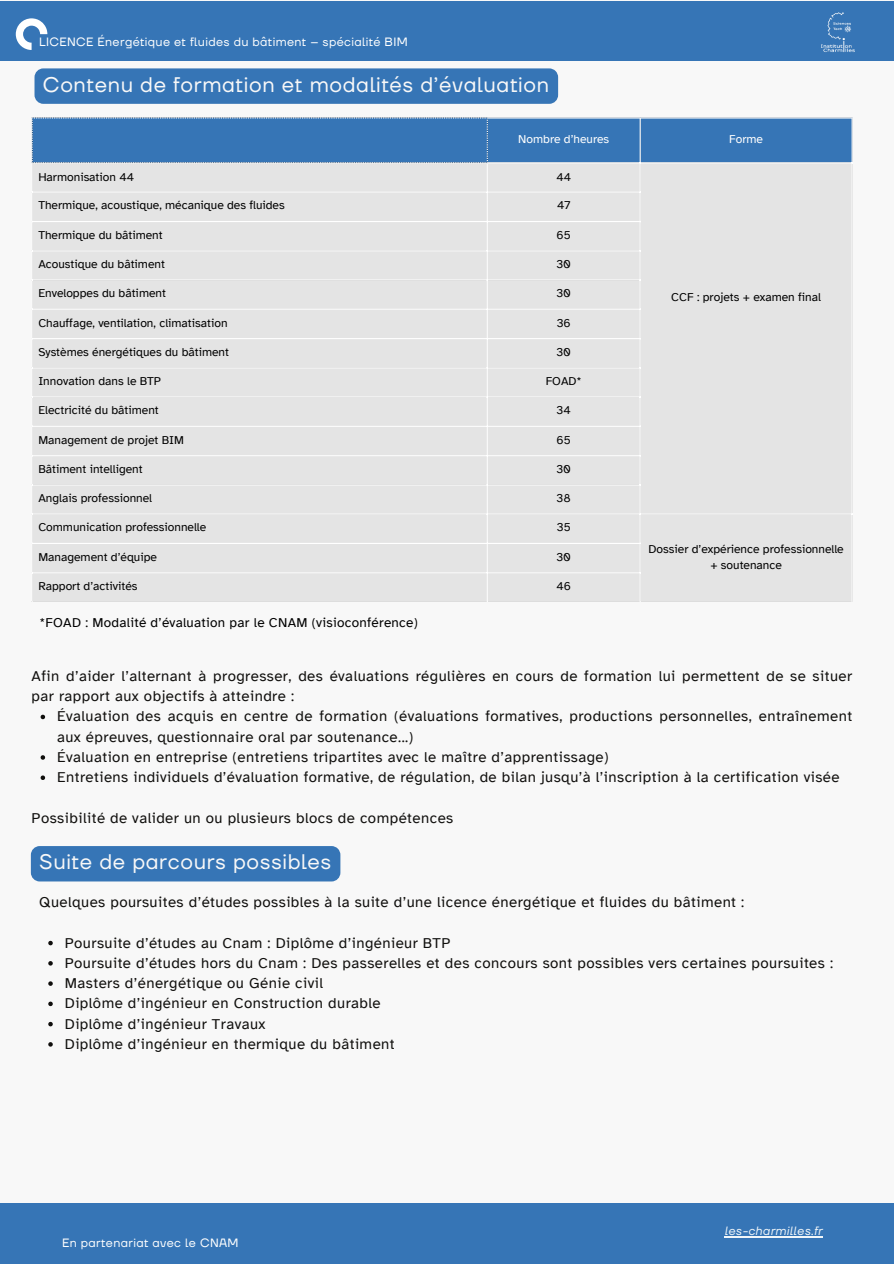
<style>
.page{position:relative;width:894px;height:1264px;background:#fff}
.page>*{position:absolute;margin:0;border:0;box-sizing:border-box;transform-origin:0 0}
.t1{font:21px "TT Firs Neue";letter-spacing:.03em;color:#f8f8f8}
.t2{font:15px/20.2px "Atkinson Hyperlegible";letter-spacing:.03em;color:#100f0d}
.t3{font:13.5px "Atkinson Hyperlegible";letter-spacing:.02em;color:#000}
.t4{font:12px/16px "Atkinson Hyperlegible";color:#000;text-align:center}
.t5{font:12px "TT Firs Neue";letter-spacing:.03em;color:#fff}
.t6{font:12px "Atkinson Hyperlegible";color:#fff}
.t7{font:italic 12px "TT Firs Neue";letter-spacing:.03em;color:#f1f6f9}
</style>
<div class="page">
<div style="left:0;top:0;width:893px;height:1263px;background:#f8f8f8"></div>
<div style="left:34px;top:68px;width:524px;height:36px;background:#3675b6"></div>
<div style="left:33px;top:163px;width:818px;height:438px;background:#e4e4e4"></div>
<hr style="left:32px;top:163px;width:1px;height:438px;background:#fff">
<hr style="left:486px;top:163px;width:2px;height:438px;background:#fff">
<hr style="left:639px;top:118px;width:1px;height:483px;background:#fff">
<hr style="left:851px;top:118px;width:1px;height:483px;background:#fff">
<hr style="left:32px;top:192px;width:608px;height:1px;background:#fff">
<hr style="left:32px;top:221px;width:608px;height:1px;background:#fff">
<hr style="left:32px;top:250px;width:608px;height:1px;background:#fff">
<hr style="left:32px;top:279px;width:608px;height:1px;background:#fff">
<hr style="left:32px;top:309px;width:608px;height:1px;background:#fff">
<hr style="left:32px;top:338px;width:608px;height:1px;background:#fff">
<hr style="left:32px;top:367px;width:608px;height:1px;background:#fff">
<hr style="left:32px;top:396px;width:608px;height:1px;background:#fff">
<hr style="left:32px;top:426px;width:608px;height:1px;background:#fff">
<hr style="left:32px;top:455px;width:608px;height:1px;background:#fff">
<hr style="left:32px;top:484px;width:608px;height:1px;background:#fff">
<hr style="left:32px;top:513px;width:820px;height:1px;background:#fff">
<hr style="left:32px;top:543px;width:608px;height:1px;background:#fff">
<hr style="left:32px;top:572px;width:608px;height:1px;background:#fff">
<hr style="left:32px;top:601px;width:820px;height:1px;background:#fff">
<div style="left:32px;top:117px;width:820px;height:46px;background:#3675b6"></div>
<div style="left:0;top:1203px;width:893px;height:60px;background:#3675b6"></div>
<hr style="left:724px;top:1236px;width:98px;height:1px;background:#f1f6f9">
<svg style="left:41px;top:714px;width:4px;height:5px"></svg>
<svg style="left:41px;top:755px;width:4px;height:4px"></svg>
<svg style="left:41px;top:775px;width:4px;height:5px"></svg>
<div style="left:31px;top:846px;width:309px;height:35px;background:#3675b6"></div>
<svg style="left:48px;top:940px;width:5px;height:5px"></svg>
<svg style="left:48px;top:961px;width:5px;height:4px"></svg>
<svg style="left:48px;top:981px;width:5px;height:4px"></svg>
<svg style="left:48px;top:1001px;width:5px;height:5px"></svg>
<svg style="left:48px;top:1021px;width:5px;height:5px"></svg>
<svg style="left:48px;top:1042px;width:5px;height:4px"></svg>
<div style="left:0;top:1px;width:893px;height:59px;background:#3675b6"></div>
<svg style="left:16px;top:18px;width:31px;height:32px"></svg>
<img style="left:821px;top:12px;width:34px;height:41px">
<p class="t5" style="left:39px;top:33px;width:370px">LICENCE Énergétique et fluides du bâtiment – spécialité BIM</p>
<h1 class="t1" style="left:43px;top:70px;width:507px">Contenu de formation et modalités d’évaluation</h1>
<p class="t6" style="left:518px;top:132px;width:92px">Nombre d’heures</p>
<p class="t6" style="left:729px;top:132px;width:35px">Forme</p>
<p class="t4" style="left:38px;top:169px;width:97px">Harmonisation 44</p>
<p class="t4" style="left:556px;top:169px;width:16px">44</p>
<p class="t4" style="left:38px;top:198px;width:248px">Thermique, acoustique, mécanique des fluides</p>
<p class="t4" style="left:557px;top:198px;width:15px">47</p>
<p class="t4" style="left:38px;top:227px;width:126px">Thermique du bâtiment</p>
<p class="t4" style="left:556px;top:227px;width:16px">65</p>
<p class="t4" style="left:38px;top:256px;width:128px">Acoustique du bâtiment</p>
<p class="t4" style="left:556px;top:256px;width:16px">30</p>
<p class="t4" style="left:38px;top:285px;width:129px">Enveloppes du bâtiment</p>
<p class="t4" style="left:556px;top:285px;width:16px">30</p>
<p class="t4" style="left:38px;top:315px;width:191px">Chauffage, ventilation, climatisation</p>
<p class="t4" style="left:556px;top:315px;width:16px">36</p>
<p class="t4" style="left:38px;top:344px;width:192px">Systèmes énergétiques du bâtiment</p>
<p class="t4" style="left:556px;top:344px;width:16px">30</p>
<p class="t4" style="left:38px;top:373px;width:124px">Innovation dans le BTP</p>
<p class="t4" style="left:545px;top:373px;width:38px">FOAD*</p>
<p class="t4" style="left:38px;top:402px;width:122px">Electricité du bâtiment</p>
<p class="t4" style="left:556px;top:402px;width:16px">34</p>
<p class="t4" style="left:38px;top:432px;width:147px">Management de projet BIM</p>
<p class="t4" style="left:556px;top:432px;width:16px">65</p>
<p class="t4" style="left:38px;top:461px;width:106px">Bâtiment intelligent</p>
<p class="t4" style="left:556px;top:461px;width:16px">30</p>
<p class="t4" style="left:38px;top:490px;width:115px">Anglais professionnel</p>
<p class="t4" style="left:556px;top:490px;width:16px">38</p>
<p class="t4" style="left:38px;top:519px;width:169px">Communication professionnelle</p>
<p class="t4" style="left:556px;top:519px;width:15px">35</p>
<p class="t4" style="left:38px;top:549px;width:120px">Management d’équipe</p>
<p class="t4" style="left:556px;top:549px;width:16px">30</p>
<p class="t4" style="left:38px;top:578px;width:101px">Rapport d’activités</p>
<p class="t4" style="left:556px;top:578px;width:16px">46</p>
<p class="t3" style="left:39px;top:615px;width:380px">*FOAD : Modalité d’évaluation par le CNAM (visioconférence)</p>
<p class="t4" style="left:671px;top:289px;width:151px">CCF : projets + examen final</p>
<p class="t4" style="left:648px;top:541px;width:197px">Dossier d’expérience professionnelle + soutenance</p>
<p class="t2" style="left:32px;top:666px;width:821px">Afin d’aider l’alternant à progresser, des évaluations régulières en cours de formation lui permettent de se situer par rapport aux objectifs à atteindre :</p>
<p class="t2" style="left:57px;top:706px;width:796px">Évaluation des acquis en centre de formation (évaluations formatives, productions personnelles, entraînement aux épreuves, questionnaire oral par soutenance...)<br>Évaluation en entreprise (entretiens tripartites avec le maître d’apprentissage)<br>Entretiens individuels d’évaluation formative, de régulation, de bilan jusqu’à l’inscription à la certification visée</p>
<p class="t2" style="left:32px;top:807px;width:423px">Possibilité de valider un ou plusieurs blocs de compétences</p>
<h1 class="t1" style="left:39px;top:847px;width:293px">Suite de parcours possibles</h1>
<p class="t2" style="left:39px;top:892px;width:706px">Quelques poursuites d’études possibles à la suite d’une licence énergétique et fluides du bâtiment :</p>
<p class="t2" style="left:65px;top:932px;width:769px">Poursuite d’études au Cnam : Diplôme d’ingénieur BTP<br>Poursuite d’études hors du Cnam : Des passerelles et des concours sont possibles vers certaines poursuites :<br>Masters d’énergétique ou Génie civil<br>Diplôme d’ingénieur en Construction durable<br>Diplôme d’ingénieur Travaux<br>Diplôme d’ingénieur en thermique du bâtiment</p>
<p class="t5" style="left:62px;top:1234px;width:178px">En partenariat avec le CNAM</p>
<p class="t7" style="left:724px;top:1222px;width:99px">les-charmilles.fr</p>
</div>
